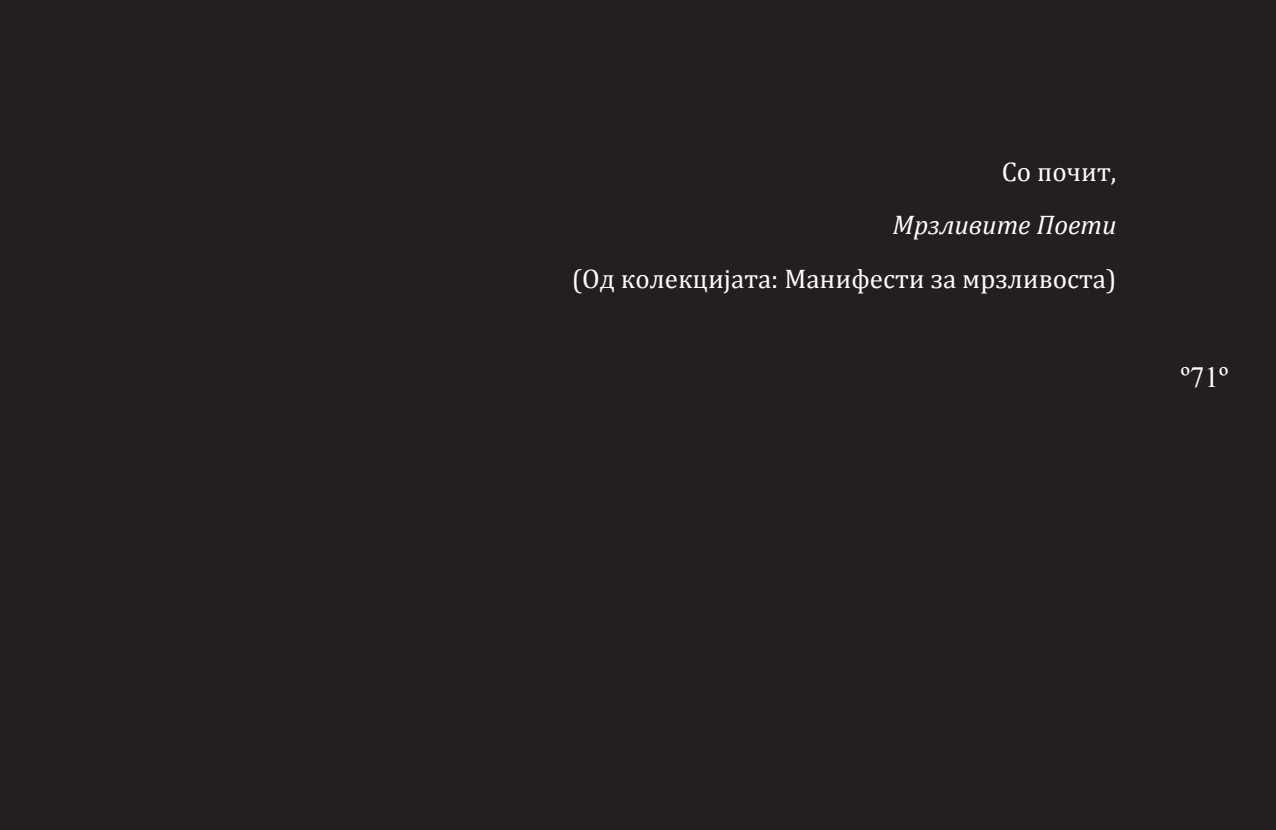
<style>
.page{position:relative;width:1276px;height:830px;background:#fff}
.page>*{position:absolute;margin:0;border:0;box-sizing:border-box;transform-origin:0 0}
.t1{font:29.25px "Times New Roman";color:#fff}
.t2{font:27px "Cambria";color:#fff}
.t3{font:italic 27px "Cambria";color:#fff}
</style>
<div class="page">
<div style="left:0;top:0;width:1276px;height:829px;background:#231f20"></div>
<p class="t2" style="left:1001px;top:155px;width:116px">Со почит,</p>
<p class="t3" style="left:892px;top:206px;width:225px">Мрзливите Поети</p>
<p class="t2" style="left:572px;top:262px;width:546px">(Од колекцијата: Манифести за мрзливоста)</p>
<p class="t1" style="left:1180px;top:356px;width:49px">º71º</p>
</div>
